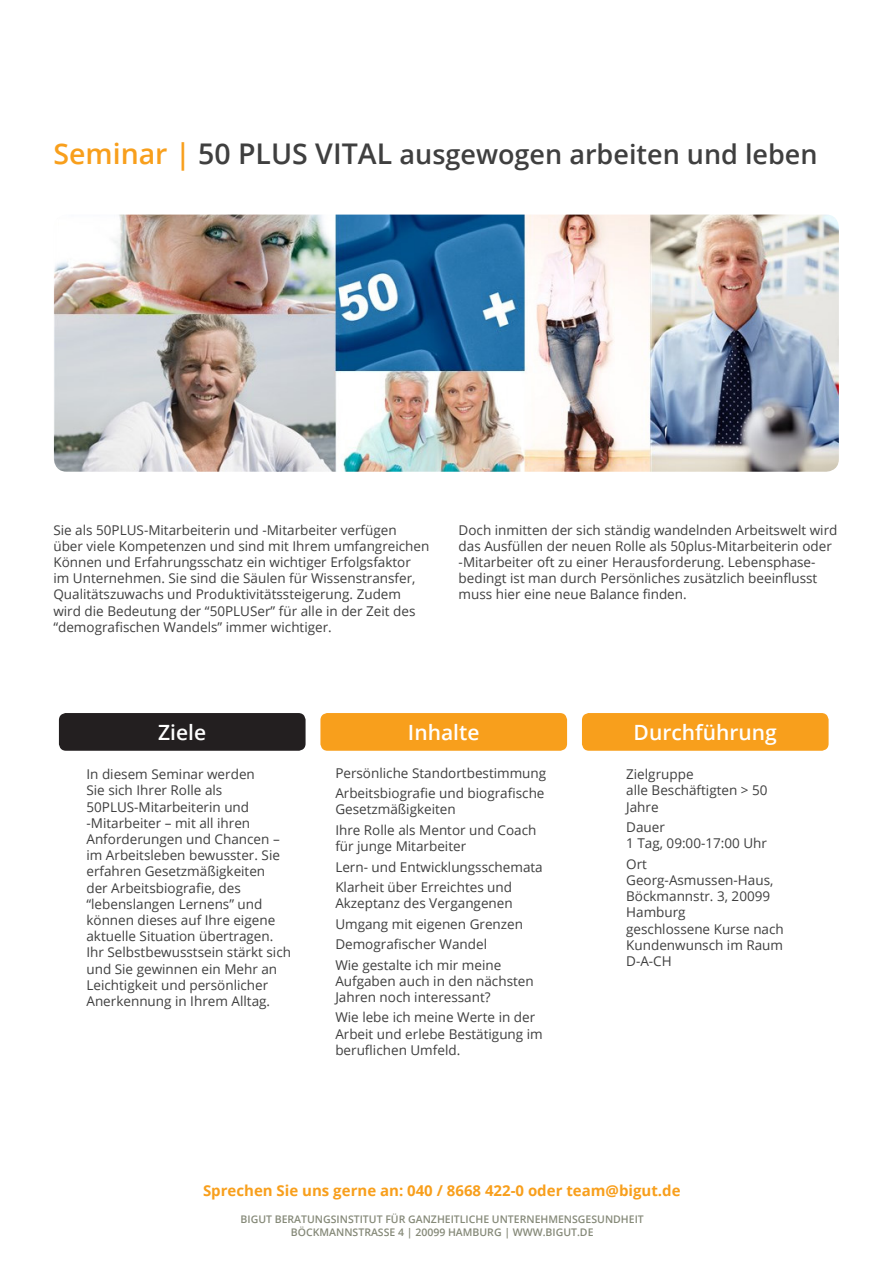
<style>
.page{position:relative;width:893px;height:1263px;background:#fff}
.page>*{position:absolute;margin:0;border:0;box-sizing:border-box;transform-origin:0 0}
.Textblock{font:600 27px "Open Sans";color:#3f3f3f}
.t1{font:600 21px "Open Sans";color:#fff}
.t2{font:700 15px "Open Sans";color:#f89f1c}
.t3{font:13.5px/16.2px "Open Sans";color:#3f3f3f}
.t4{font:600 10.5px/12.6px "Open Sans";color:#858978;text-align:center}
.s1{font-size:28.5px;color:#f89f1c}
.s2{font-size:28.5px}
</style>
<div class="page">
<div style="left:582px;top:713px;width:247px;height:38px;background:#f89f1c;border-radius:7px"></div>
<div style="left:320px;top:713px;width:247px;height:38px;background:#f89f1c;border-radius:7px"></div>
<div style="left:59px;top:713px;width:247px;height:38px;background:#231f20;border-radius:7px"></div>
<img style="left:54px;top:215px;width:785px;height:257px">
<p class="Textblock" style="left:53px;top:136px;width:766px"><span class="s1">Seminar |</span> <span class="s2">50 PLUS VITAL</span> ausgewogen arbeiten und leben</p>
<p class="t3" style="left:53px;top:521px;width:378px">Sie als 50PLUS-Mitarbeiterin und -Mitarbeiter verfügen über viele Kompetenzen und sind mit Ihrem umfangreichen Können und Erfahrungsschatz ein wichtiger Erfolgsfaktor im Unternehmen. Sie sind die Säulen für Wissenstransfer, Qualitätszuwachs und Produktivitätssteigerung. Zudem wird die Bedeutung der “50PLUSer” für alle in der Zeit des “demografischen Wandels” immer wichtiger.</p>
<p class="t3" style="left:459px;top:521px;width:380px">Doch inmitten der sich ständig wandelnden Arbeitswelt wird das Ausfüllen der neuen Rolle als 50plus-Mitarbeiterin oder -Mitarbeiter oft zu einer Herausforderung. Lebensphase&shy;bedingt ist man durch Persönliches zusätzlich beeinflusst muss hier eine neue Balance finden.</p>
<p class="t1" style="left:158px;top:718px;width:49px">Ziele</p>
<p class="t1" style="left:408px;top:718px;width:73px">Inhalte</p>
<p class="t1" style="left:634px;top:718px;width:145px">Durchführung</p>
<p class="t3" style="left:626px;top:766px;width:143px">Zielgruppe<br>alle Beschäftigten &gt; 50<br>Jahre</p>
<p class="t3" style="left:626px;top:819px;width:142px">Dauer<br>1 Tag, 09:00-17:00 Uhr</p>
<p class="t3" style="left:626px;top:855px;width:159px">Ort<br>Georg-Asmussen-Haus,<br>Böckmannstr. 3, 20099<br>Hamburg<br>geschlossene Kurse nach<br>Kundenwunsch im Raum<br>D-A-CH</p>
<p class="t3" style="left:335px;top:764px;width:212px">Persönliche Standortbestimmung</p>
<p class="t3" style="left:335px;top:785px;width:211px">Arbeitsbiografie und biografische<br>Gesetzmäßigkeiten</p>
<p class="t3" style="left:335px;top:821px;width:203px">Ihre Rolle als Mentor und Coach für junge Mitarbeiter</p>
<p class="t3" style="left:335px;top:858px;width:209px">Lern- und Entwicklungsschemata</p>
<p class="t3" style="left:335px;top:878px;width:179px">Klarheit über Erreichtes und<br>Akzeptanz des Vergangenen</p>
<p class="t3" style="left:335px;top:915px;width:189px">Umgang mit eigenen Grenzen</p>
<p class="t3" style="left:335px;top:936px;width:153px">Demografischer Wandel</p>
<p class="t3" style="left:335px;top:956px;width:200px">Wie gestalte ich mir meine<br>Aufgaben auch in den nächsten<br>Jahren noch interessant?</p>
<p class="t3" style="left:335px;top:1009px;width:209px">Wie lebe ich meine Werte in der<br>Arbeit und erlebe Bestätigung im beruflichen Umfeld.</p>
<p class="t3" style="left:86px;top:766px;width:206px">In diesem Seminar werden<br>Sie sich Ihrer Rolle als<br>50PLUS-Mitarbeiterin und -Mitarbeiter – mit all ihren<br>Anforderungen und Chancen – im Arbeitsleben bewusster. Sie erfahren Gesetzmäßigkeiten<br>der Arbeitsbiografie, des “lebenslangen Lernens” und können dieses auf Ihre eigene aktuelle Situation übertragen.<br>Ihr Selbstbewusstsein stärkt sich und Sie gewinnen ein Mehr an<br>Leichtigkeit und persönlicher<br>Anerkennung in Ihrem Alltag.</p>
<p class="t2" style="left:203px;top:1180px;width:479px">Sprechen Sie uns gerne an: 040 / 8668 422-0 oder team@bigut.de</p>
<p class="t4" style="left:241px;top:1213px;width:405px">BIGUT BERATUNGSINSTITUT FÜR GANZHEITLICHE UNTERNEHMENSGESUNDHEIT<br>BÖCKMANNSTRASSE 4 | 20099 HAMBURG | WWW.BIGUT.DE</p>
</div>
